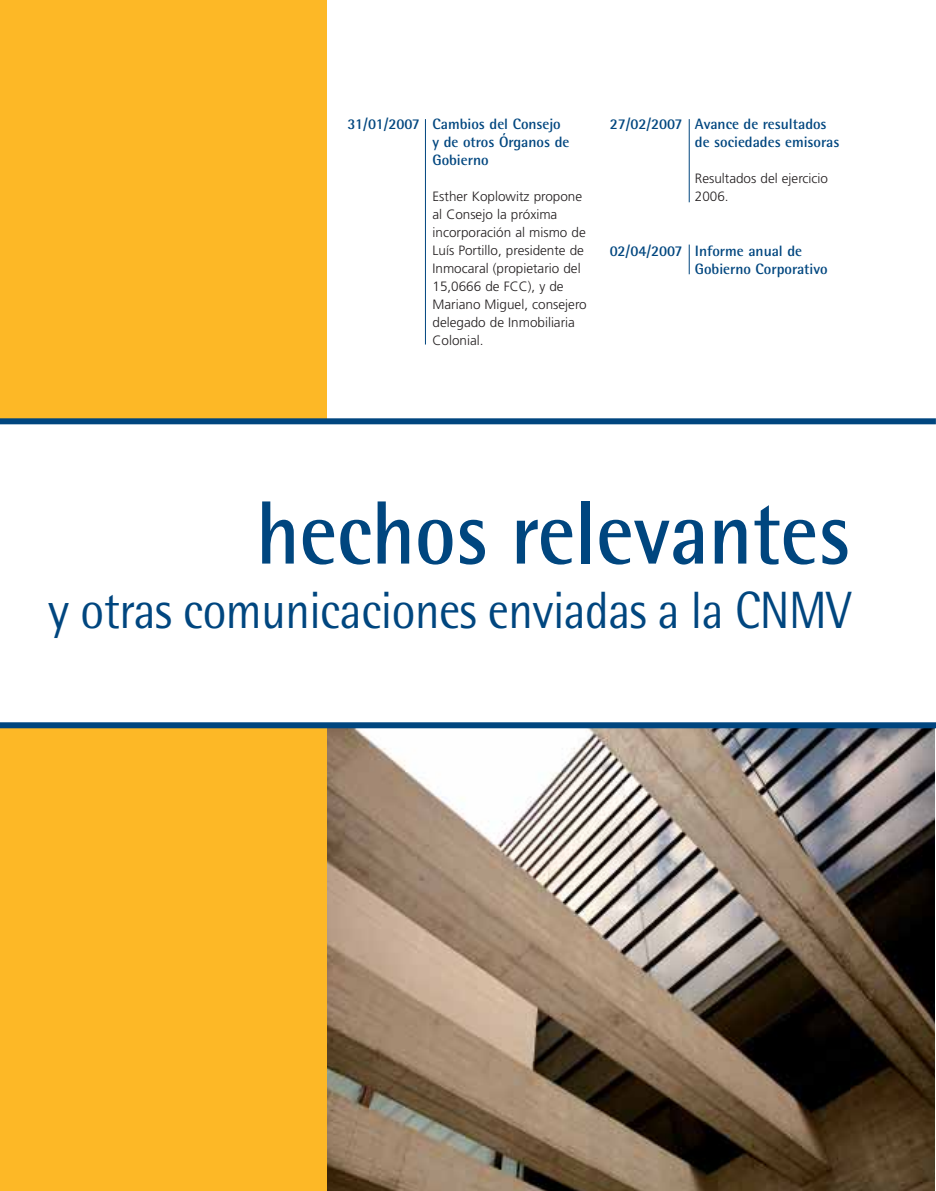
<style>
.page{position:relative;width:936px;height:1191px;background:#fff}
.page>*{position:absolute;margin:0;border:0;box-sizing:border-box;transform-origin:0 0}
.t1{font:700 90px "Rotis Semi Sans";color:#00467f;scale:.9 1}
.t2{font:52.5px "Rotis Semi Sans";letter-spacing:-.01em;color:#00467f;scale:.9 1}
.t3{font:700 15px/18px "Rotis Semi Sans";color:#00467f}
.t4{font:300 13.5px/18px "Frutiger LT";color:#231f20}
</style>
<div class="page">
<img style="left:326px;top:728px;width:608px;height:462px">
<div style="left:0;top:0;width:326px;height:1190px;background:#fdb826"></div>
<div style="left:0;top:423px;width:935px;height:300px;background:#fff"></div>
<div style="left:0;top:722px;width:935px;height:6px;background:#00467f"></div>
<div style="left:0;top:418px;width:935px;height:6px;background:#00467f"></div>
<hr style="left:425px;top:119px;width:1px;height:225px;background:#00467f">
<hr style="left:689px;top:244px;width:1px;height:30px;background:#00467f">
<hr style="left:689px;top:119px;width:1px;height:83px;background:#00467f">
<p class="t3" style="left:432px;top:117px;width:138px;text-indent:-85px">31/01/2007 Cambios del Consejo y de otros Órganos de<br>Gobierno</p>
<p class="t4" style="left:432px;top:189px;width:156px">Esther Koplowitz propone al Consejo la próxima incorporación al mismo de<br>Luís Portillo, presidente de<br>Inmocaral (propietario del<br>15,0666 de FCC), y de<br>Mariano Miguel, consejero delegado de Inmobiliaria<br>Colonial.</p>
<p class="t3" style="left:694px;top:117px;width:146px;text-indent:-85px">27/02/2007 Avance de resultados de sociedades emisoras</p>
<p class="t4" style="left:694px;top:171px;width:135px">Resultados del ejercicio<br>2006.</p>
<p class="t3" style="left:694px;top:243px;width:134px;text-indent:-85px">02/04/2007 Informe anual de<br>Gobierno Corporativo</p>
<h1 class="t1" style="left:256px;top:501px;width:662px">hechos relevantes</h1>
<h2 class="t2" style="left:48px;top:592px;width:893px">y otras comunicaciones enviadas a la CNMV</h2>
</div>
